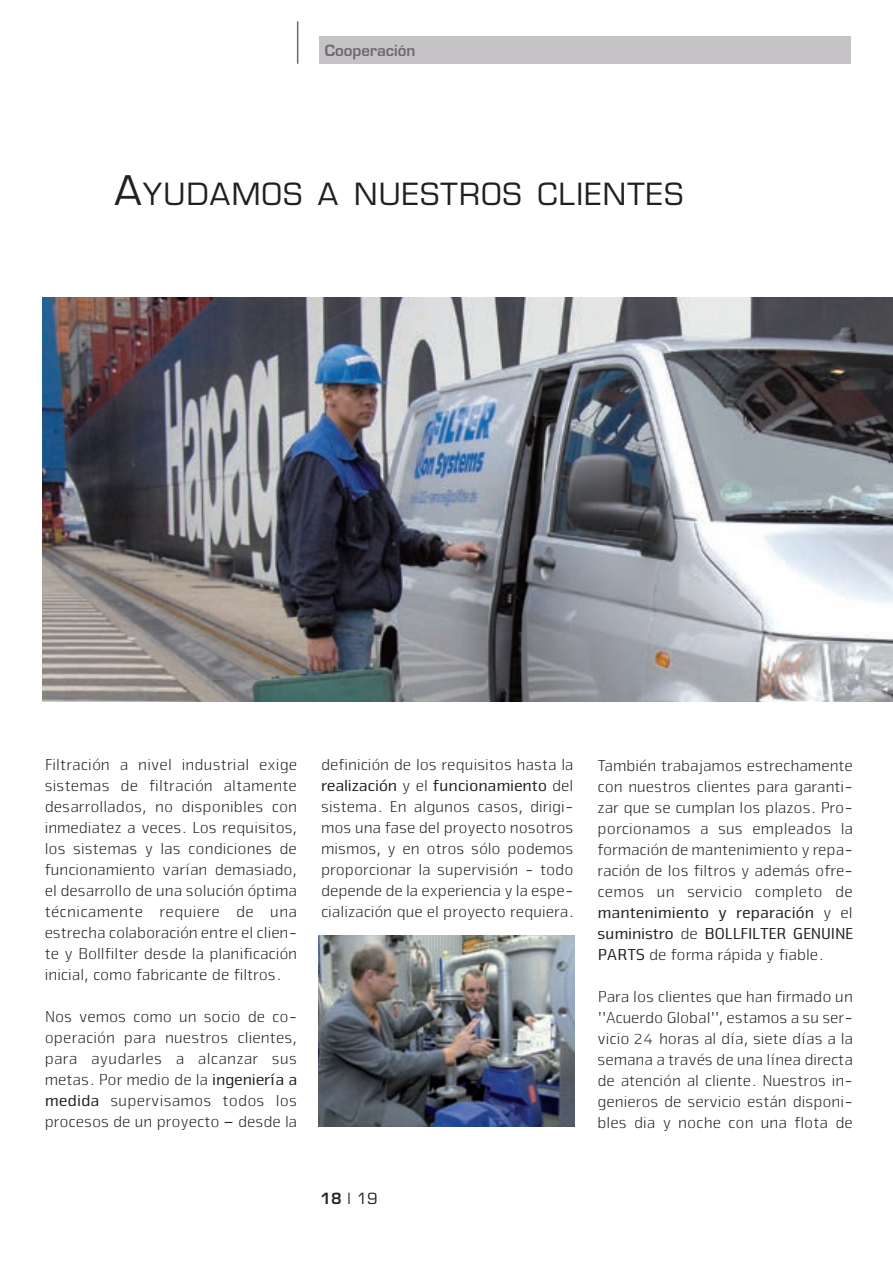
<style>
.page{position:relative;width:893px;height:1263px;background:#fff}
.page>*{position:absolute;margin:0;border:0;box-sizing:border-box;transform-origin:0 0}
.t1{font:29.85px "Eurostile";letter-spacing:.045em;color:#231f20}
.t2{font:300 16.5px/21px "Nuri 01";letter-spacing:.015em;color:#231f20;text-align:justify}
.t3{font:16.5px/21px "Nuri 04";letter-spacing:.015em;color:#231f20}
.t4{font:600 15px "Eurostile";color:#6c696f}
.t5{font:15px "Eurostile";color:#231f20}
.s1{font-size:39.75px}
.s2{font-family:"Nuri 04";font-weight:400}
.s3{font-family:"Nuri 01";font-weight:300}
.s4{font-weight:600}
</style>
<div class="page">
<img style="left:43px;top:298px;width:850px;height:404px">
<hr style="left:297px;top:21px;width:1px;height:43px;background:#6c696f">
<div style="left:319px;top:36px;width:531px;height:28px;background:#c6c3c6"></div>
<img style="left:319px;top:935px;width:255px;height:192px">
<p class="t4" style="left:325px;top:41px;width:92px">Cooperación</p>
<h1 class="t1" style="left:114px;top:176px;width:570px"><span class="s1">A</span>YUDAMOS A NUESTROS CLIENTES</h1>
<p class="t2" style="left:44px;top:753px;width:254px">Filtración a nivel industrial exige sistemas de filtración altamente desarrollados, no disponibles con inmediatez a veces. Los requisitos, los sistemas y las condiciones de funcionamiento varían demasiado, el desarrollo de una solución óptima técnicamente requiere de una estrecha colaboración entre el clien&shy;te y Bollfilter desde la planificación inicial, como fabricante de filtros.</p>
<p class="t2" style="left:44px;top:1005px;width:254px;text-align:left">Nos vemos como un socio de co&shy;operación para nuestros clientes, para ayudarles a alcanzar sus metas. Por medio de la <span class="s2">ingeniería a medida</span> supervisamos todos los procesos de un proyecto – desde la</p>
<p class="t2" style="left:320px;top:753px;width:254px">definición de los requisitos hasta la</p>
<p class="t3" style="left:320px;top:774px;width:254px">realización <span class="s3">y el</span> funcionamiento <span class="s3">del</span></p>
<p class="t2" style="left:320px;top:795px;width:254px">sistema. En algunos casos, dirigi&shy;mos una fase del proyecto nosotros mismos, y en otros sólo podemos proporcionar la supervisión - todo depende de la experiencia y la espe&shy;cialización que el proyecto requiera.</p>
<p class="t5" style="left:320px;top:1190px;width:59px"><span class="s4">18</span> | 19</p>
<p class="t2" style="left:597px;top:754px;width:257px">También trabajamos estrechamente con nuestros clientes para garanti&shy;zar que se cumplan los plazos. Pro&shy;porcionamos a sus empleados la formación de mantenimiento y repa&shy;ración de los filtros y además ofre&shy;cemos un servicio completo de</p>
<p class="t3" style="left:597px;top:901px;width:257px">mantenimiento y reparación <span class="s3">y el </span>suministro <span class="s3">de</span> BOLLFILTER GENUINE</p>
<p class="t2" style="left:597px;top:943px;width:227px"><span class="s2">PARTS</span> de forma rápida y fiable.</p>
<p class="t2" style="left:597px;top:985px;width:257px">Para los clientes que han firmado un "Acuerdo Global", estamos a su ser&shy;vicio 24 horas al día, siete días a la semana a través de una línea directa de atención al cliente. Nuestros in&shy;genieros de servicio están disponi&shy;bles dia y noche con una flota de</p>
</div>
